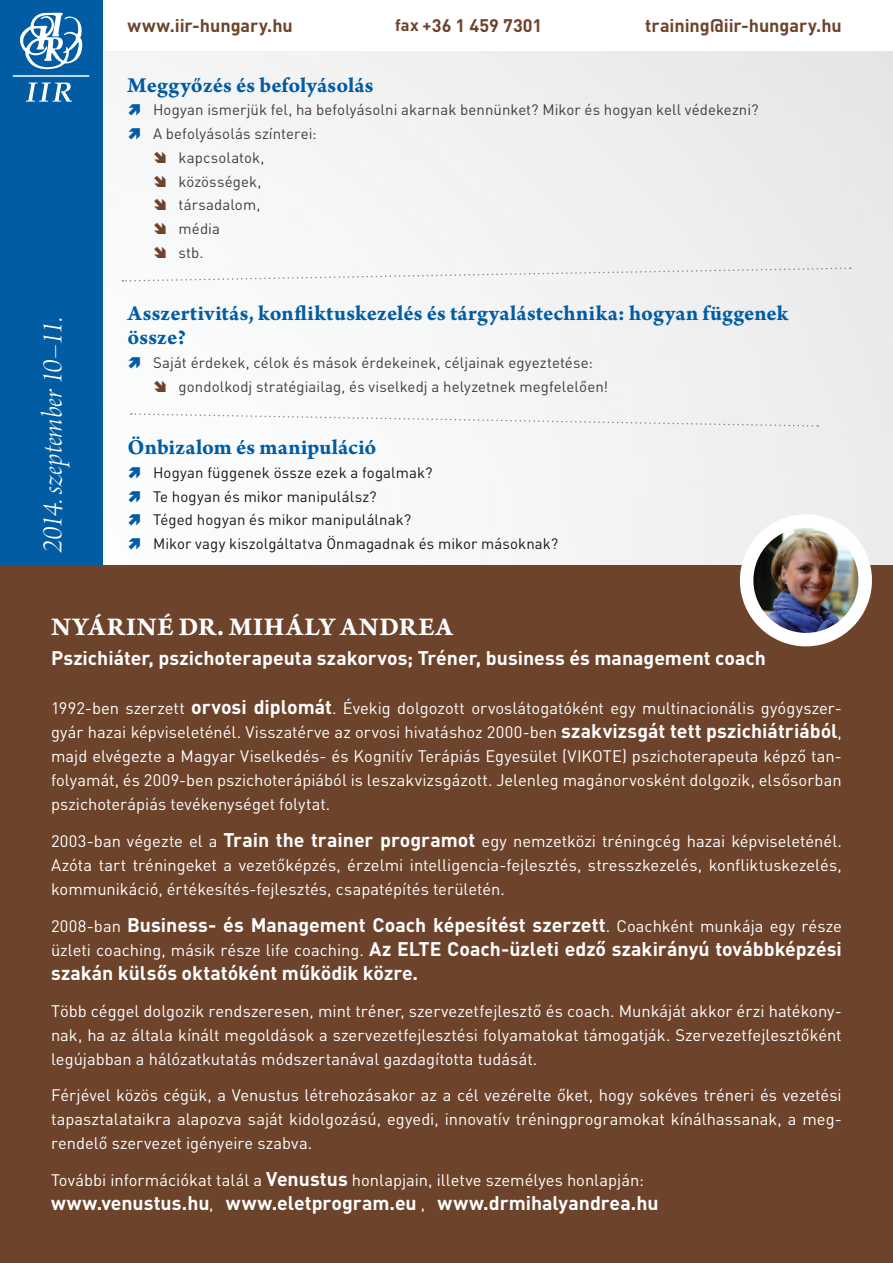
<style>
.page{position:relative;width:893px;height:1263px;background:#fff}
.page>*{position:absolute;margin:0;border:0;box-sizing:border-box;transform-origin:0 0}
.t1{font:30px "Arno Pro Light Italic Display";letter-spacing:-.005em;color:#fff}
.t2{font:27px "Arno Pro Bold Sm Text";letter-spacing:.06em;color:#fff}
.t3{font:22.5px/24px "Arno Pro Bold Sm Text";letter-spacing:.01em;color:#015ca3}
.t4{font:700 19.5px/24px "DIN Pro";color:#fff;text-align:justify}
.t5{font:700 18px "DIN Pro";color:#6d432b}
.t6{font:16.5px/24px "DIN Pro";color:#fff;text-align:justify}
.t7{font:15px/23.7px "DIN Pro";letter-spacing:.005em;color:#3e3e3f}
.t8{font:15px/23.7px "DIN Pro";letter-spacing:.005em;color:#171617}
.s1{font-size:16.5px}
.s2{color:#6d432b}
.s3{font-weight:700;font-size:19.5px}
.s4{font-weight:400;font-size:16.5px}
</style>
<div class="page">
<img style="left:102px;top:51px;width:791px;height:515px">
<div style="left:0;top:0;width:102px;height:617px;background:#015ca3"></div>
<div style="left:0;top:566px;width:893px;height:697px;background:#6d432b"></div>
<img style="left:729px;top:504px;width:153px;height:143px">
<svg style="left:131px;top:413px;width:687px;height:14px"></svg>
<svg style="left:26px;top:82px;width:46px;height:20px"></svg>
<svg style="left:20px;top:13px;width:63px;height:57px"></svg>
<hr style="left:13px;top:75px;width:76px;height:2px;background:#fff">
<svg style="left:122px;top:267px;width:729px;height:15px"></svg>
<svg style="left:129px;top:104px;width:11px;height:12px"></svg>
<svg style="left:129px;top:128px;width:11px;height:12px"></svg>
<svg style="left:128px;top:163px;width:15px;height:1px"></svg>
<svg style="left:128px;top:187px;width:15px;height:1px"></svg>
<svg style="left:128px;top:210px;width:15px;height:1px"></svg>
<svg style="left:128px;top:234px;width:15px;height:1px"></svg>
<svg style="left:128px;top:258px;width:15px;height:1px"></svg>
<svg style="left:129px;top:357px;width:11px;height:11px"></svg>
<svg style="left:129px;top:467px;width:11px;height:11px"></svg>
<svg style="left:129px;top:491px;width:11px;height:11px"></svg>
<svg style="left:129px;top:514px;width:11px;height:12px"></svg>
<svg style="left:129px;top:538px;width:11px;height:11px"></svg>
<p class="t5" style="left:128px;top:14px;width:167px">www.iir-hungary.hu</p>
<p class="t5" style="left:395px;top:14px;width:149px"><span class="s1">fax +</span>36 1 459 7301</p>
<p class="t5" style="left:645px;top:14px;width:198px">training@iir-hungary.hu</p>
<h1 class="t1" style="left:36px;top:553px;width:237px;rotate:-90deg">2014. szeptember 10–11.</h1>
<h3 class="t3" style="left:128px;top:74px;width:248px">Meggyőzés és befolyásolás</h3>
<p class="t7" style="left:153px;top:98px;width:607px">Hogyan ismerjük fel, ha befolyásolni akarnak bennünket? Mikor és hogyan kell védekezni?<br>A befolyásolás színterei:</p>
<p class="t7" style="left:153px;top:145px;width:113px"><span class="s2">➔</span> kapcsolatok,</p>
<p class="t7" style="left:153px;top:169px;width:110px"><span class="s2">➔</span> közösségek,</p>
<p class="t7" style="left:153px;top:193px;width:109px"><span class="s2">➔</span> társadalom,</p>
<p class="t7" style="left:153px;top:216px;width:68px"><span class="s2">➔</span> média</p>
<p class="t7" style="left:153px;top:240px;width:52px"><span class="s2">➔</span> stb.</p>
<h3 class="t3" style="left:128px;top:303px;width:663px">Asszertivitás, konfliktuskezelés és tárgyalástechnika: hogyan függenek össze?</h3>
<p class="t7" style="left:153px;top:350px;width:441px">Saját érdekek, célok és mások érdekeinek, céljainak egyeztetése:</p>
<p class="t7" style="left:153px;top:374px;width:457px"><span class="s2">➔</span> gondolkodj stratégiailag, és viselkedj a helyzetnek megfelelően!</p>
<h3 class="t3" style="left:128px;top:436px;width:250px">Önbizalom és manipuláció</h3>
<p class="t8" style="left:153px;top:460px;width:407px">Hogyan függenek össze ezek a fogalmak?<br>Te hogyan és mikor manipulálsz?<br>Téged hogyan és mikor manipulálnak?<br>Mikor vagy kiszolgáltatva Önmagadnak és mikor másoknak?</p>
<h2 class="t2" style="left:51px;top:611px;width:398px">Nyáriné Dr. Mihály Andrea</h2>
<p class="t4" style="left:51px;top:645px;width:716px">Pszichiáter, pszichoterapeuta szakorvos; Tréner, business és management coach</p>
<p class="t6" style="left:51px;top:696px;width:792px">1992-ben szerzett <span class="s3">orvosi diplomát</span>. Évekig dolgozott orvoslátogatóként egy multinacionális gyógyszer&shy;gyár hazai képviseleténél. Visszatérve az orvosi hivatáshoz 2000-ben <span class="s3">szakvizsgát tett pszichiátriából</span>, majd elvégezte a Magyar Viselkedés- és Kognitív Terápiás Egyesület (VIKOTE) pszichoterapeuta képző tan&shy;folyamát, és 2009-ben pszichoterápiából is leszakvizsgázott. Jelenleg magánorvosként dolgozik, elsősorban pszichoterápiás tevékenységet folytat.</p>
<p class="t6" style="left:51px;top:828px;width:792px">2003-ban végezte el a <span class="s3">Train the trainer programot</span> egy nemzetközi tréningcég hazai képviseleténél.<br>Azóta tart tréningeket a vezetőképzés, érzelmi intelligencia-fejlesztés, stresszkezelés, konfliktuskezelés, kommunikáció, értékesítés-fejlesztés, csapatépítés területén.</p>
<p class="t4" style="left:51px;top:912px;width:792px"><span class="s4">2008-ban</span> Business- és Management Coach képesítést szerzett<span class="s4">. Coachként munkája egy része üzleti coaching, másik része life coaching.</span> Az ELTE Coach-üzleti edző szakirányú továbbképzési szakán külsős oktatóként működik közre.</p>
<p class="t6" style="left:51px;top:998px;width:792px">Több céggel dolgozik rendszeresen, mint tréner, szervezetfejlesztő és coach. Munkáját akkor érzi hatékony&shy;nak, ha az általa kínált megoldások a szervezetfejlesztési folyamatokat támogatják. Szervezetfejlesztőként legújabban a hálózatkutatás módszertanával gazdagította tudását.</p>
<p class="t6" style="left:51px;top:1083px;width:792px">Férjével közös cégük, a Venustus létrehozásakor az a cél vezérelte őket, hogy sokéves tréneri és vezetési tapasztalataikra alapozva saját kidolgozású, egyedi, innovatív tréningprogramokat kínálhassanak, a meg&shy;rendelő szervezet igényeire szabva.</p>
<p class="t6" style="left:51px;top:1167px;width:594px">További információkat talál a <span class="s3">Venustus</span> honlapjain, illetve személyes honlapján:</p>
<p class="t4" style="left:51px;top:1190px;width:609px">www.venustus.hu<span class="s4">,</span> www.eletprogram.eu <span class="s4">,</span> www.drmihalyandrea.hu</p>
</div>
